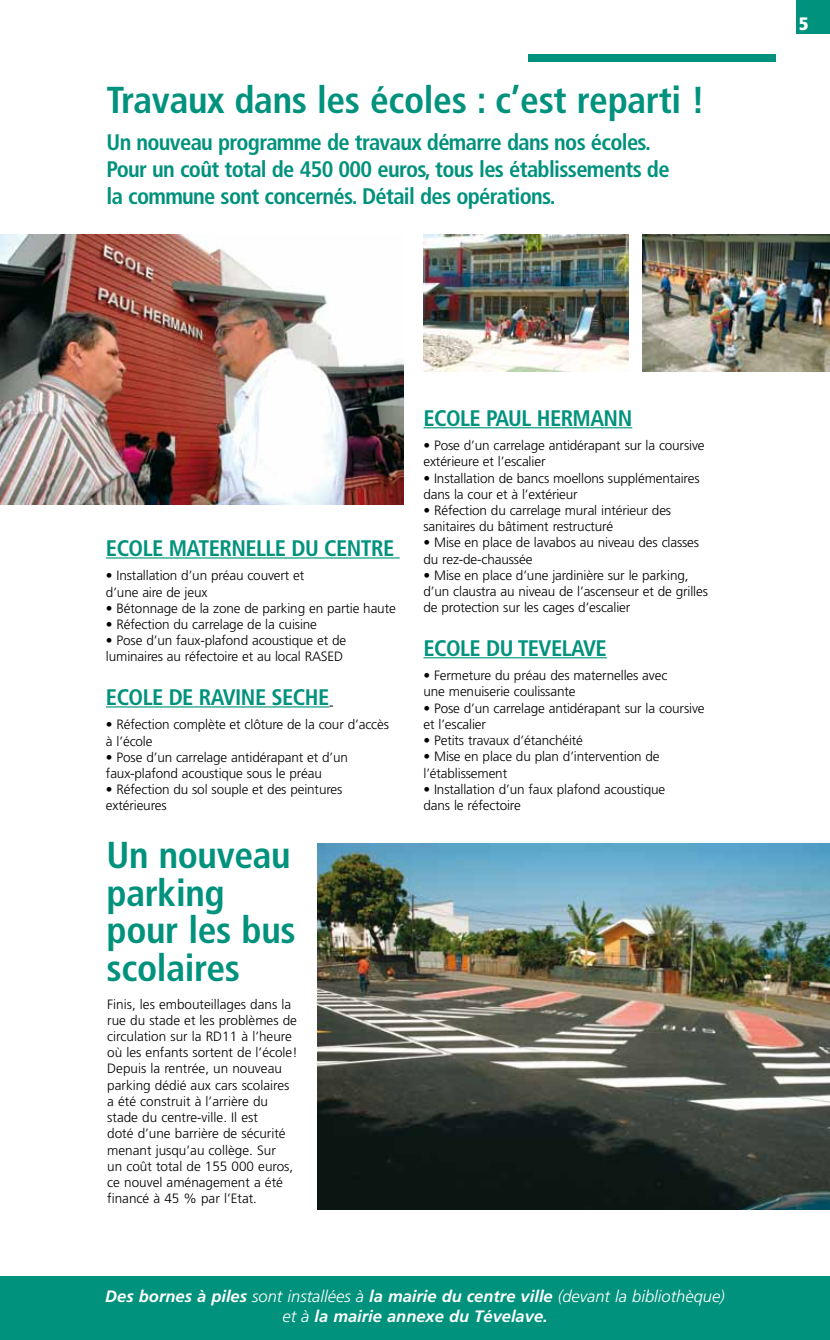
<style>
.page{position:relative;width:830px;height:1340px;background:#fff}
.page>*{position:absolute;margin:0;border:0;box-sizing:border-box;transform-origin:0 0}
.t1{font:700 condensed 37.5px/37.5px "Frutiger";letter-spacing:-.01em;color:#00927d}
.t2{font:700 condensed 22.5px/27px "Frutiger";letter-spacing:-.03em;color:#00927d}
.t3{font:900 condensed 18px "Frutiger";color:#fff}
.t4{font:italic 700 16.5px/19.8px "Frutiger";color:#fff;text-align:center}
.t5{font:300 13.5px/16.2px "Frutiger";letter-spacing:-.01em;color:#000}
.s1{font-weight:300}
</style>
<div class="page">
<div style="left:796px;top:0;width:33px;height:33px;background:#00927d"></div>
<div style="left:528px;top:54px;width:247px;height:7px;background:#00927d"></div>
<hr style="left:106px;top:557px;width:293px;height:1px;background:#00927d">
<hr style="left:106px;top:706px;width:223px;height:1px;background:#00927d">
<hr style="left:423px;top:427px;width:209px;height:1px;background:#00927d">
<hr style="left:423px;top:657px;width:183px;height:1px;background:#00927d">
<div style="left:0;top:1276px;width:829px;height:63px;background:#00927d"></div>
<img style="left:317px;top:843px;width:512px;height:366px">
<img style="left:0;top:234px;width:404px;height:271px">
<img style="left:423px;top:234px;width:205px;height:137px">
<img style="left:642px;top:234px;width:187px;height:137px">
<h1 class="t1" style="left:107px;top:81px;width:599px">Travaux dans les écoles : c’est reparti !</h1>
<h2 class="t2" style="left:107px;top:128px;width:564px">Un nouveau programme de travaux démarre dans nos écoles.<br>Pour un coût total de 450 000 euros, tous les établissements de la commune sont concernés. Détail des opérations.</h2>
<h3 class="t3" style="left:798px;top:13px;width:11px">5</h3>
<h2 class="t2" style="left:106px;top:534px;width:12px">ECOLE</h2>
<h2 class="t2" style="left:169px;top:534px;width:13px">MATERNELLE</h2>
<h2 class="t2" style="left:291px;top:534px;width:45px">DU CENTRE</h2>
<p class="t5" style="left:106px;top:568px;width:200px">• Installation d’un préau couvert et d’une aire de jeux</p>
<p class="t5" style="left:106px;top:600px;width:291px">• Bétonnage de la zone de parking en partie haute</p>
<p class="t5" style="left:106px;top:616px;width:212px">• Réfection du carrelage de la cuisine</p>
<p class="t5" style="left:106px;top:632px;width:241px">• Pose d’un faux-plafond acoustique et de luminaires au réfectoire et au local RASED</p>
<h2 class="t2" style="left:106px;top:683px;width:12px">ECOLE</h2>
<h2 class="t2" style="left:169px;top:683px;width:42px">DE RAVINE</h2>
<h2 class="t2" style="left:271px;top:683px;width:56px">SECHE</h2>
<p class="t5" style="left:106px;top:717px;width:284px">• Réfection complète et clôture de la cour d’accès à l’école</p>
<p class="t5" style="left:106px;top:749px;width:243px">• Pose d’un carrelage antidérapant et d’un faux-plafond acoustique sous le préau</p>
<p class="t5" style="left:106px;top:781px;width:238px">• Réfection du sol souple et des peintures extérieures</p>
<h1 class="t1" style="left:107px;top:836px;width:190px">Un nouveau parking pour les bus scolaires</h1>
<p class="t5" style="left:107px;top:996px;width:192px">Finis, les embouteillages dans la rue du stade et les problèmes de circulation sur la RD11 à l’heure où les enfants sortent de l’école!<br>Depuis la rentrée, un nouveau parking dédié aux cars scolaires a été construit à l’arrière du stade du centre-ville. Il est<br>doté d’une barrière de sécurité menant jusqu’au collège. Sur<br>un coût total de 155 000 euros, ce nouvel aménagement a été financé à 45 % par l’Etat.</p>
<h2 class="t2" style="left:423px;top:404px;width:12px">ECOLE</h2>
<h2 class="t2" style="left:486px;top:404px;width:12px">PAUL</h2>
<h2 class="t2" style="left:536px;top:404px;width:28px">HERMANN</h2>
<p class="t5" style="left:423px;top:437px;width:282px">• Pose d’un carrelage antidérapant sur la coursive extérieure et l’escalier</p>
<p class="t5" style="left:423px;top:470px;width:277px">• Installation de bancs moellons supplémentaires dans la cour et à l’extérieur</p>
<p class="t5" style="left:423px;top:502px;width:249px">• Réfection du carrelage mural intérieur des sanitaires du bâtiment restructuré</p>
<p class="t5" style="left:423px;top:535px;width:277px">• Mise en place de lavabos au niveau des classes du rez-de-chaussée</p>
<p class="t5" style="left:423px;top:567px;width:286px">• Mise en place d’une jardinière sur le parking, d’un claustra au niveau de l’ascenseur et de grilles de protection sur les cages d’escalier</p>
<h2 class="t2" style="left:423px;top:634px;width:12px">ECOLE</h2>
<h2 class="t2" style="left:486px;top:634px;width:44px">DU TEVELAVE</h2>
<p class="t5" style="left:423px;top:667px;width:245px">• Fermeture du préau des maternelles avec une menuiserie coulissante</p>
<p class="t5" style="left:423px;top:700px;width:282px">• Pose d’un carrelage antidérapant sur la coursive et l’escalier</p>
<p class="t5" style="left:423px;top:732px;width:161px">• Petits travaux d’étanchéité</p>
<p class="t5" style="left:423px;top:748px;width:237px">• Mise en place du plan d’intervention de l’établissement</p>
<p class="t5" style="left:423px;top:781px;width:243px">• Installation d’un faux plafond acoustique dans le réfectoire</p>
<p class="t4" style="left:105px;top:1286px;width:620px">Des bornes à piles <span class="s1">sont installées à</span> la mairie du centre ville <span class="s1">(devant la bibliothèque) et à</span> la mairie annexe du Tévelave.</p>
</div>
